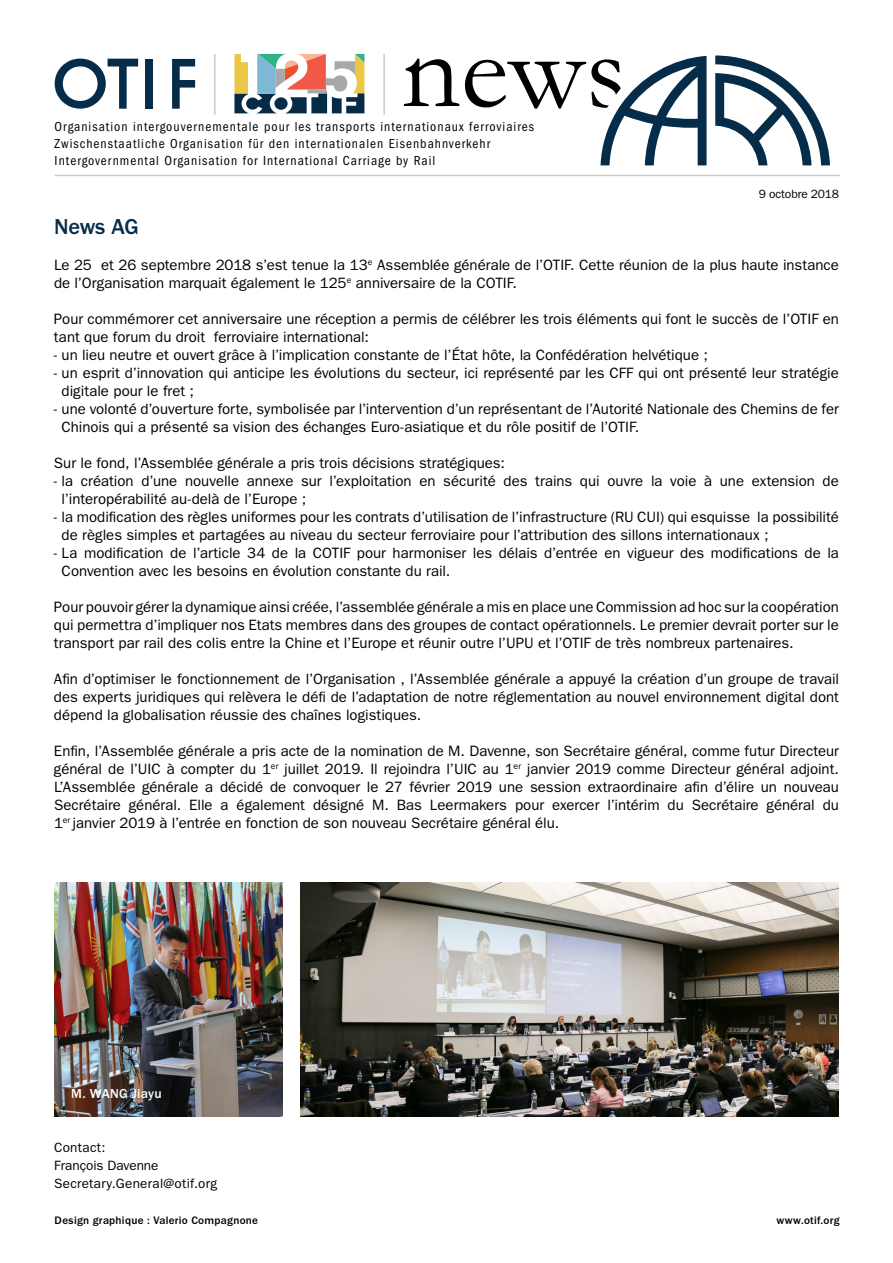
<style>
.page{position:relative;width:893px;height:1263px;background:#fff}
.page>*{position:absolute;margin:0;border:0;box-sizing:border-box;transform-origin:0 0}
.t1{font:500 22.35px "ITC Franklin Gothic Std";letter-spacing:-.01em;color:#052c49}
.t2{font:15px/18px "ITC Franklin Gothic Std";color:#000}
.t3{font:condensed 13.5px/17px "ITC Franklin Gothic Std";letter-spacing:.075em;color:#000}
.t4{font:13.5px/18px "ITC Franklin Gothic Std";letter-spacing:.02em;color:#000}
.t5{font:500 13.5px "ITC Franklin Gothic Std";letter-spacing:.02em;color:#fff}
.t6{font:12px "ITC Franklin Gothic Std";letter-spacing:-.01em;color:#000}
.t7{font:500 11.25px "ITC Franklin Gothic Std";letter-spacing:.025em;color:#000}
</style>
<div class="page">
<svg style="left:55px;top:59px;width:83px;height:50px"></svg>
<div style="left:146px;top:59px;width:7px;height:50px;background:#052c49"></div>
<svg style="left:172px;top:59px;width:23px;height:50px"></svg>
<svg style="left:404px;top:59px;width:55px;height:47px"></svg>
<hr style="left:55px;top:175px;width:785px;height:1px;background:#939598">
<svg style="left:715px;top:56px;width:115px;height:109px"></svg>
<svg style="left:234px;top:54px;width:130px;height:59px"></svg>
<hr style="left:214px;top:54px;width:2px;height:61px;background:#939598">
<hr style="left:383px;top:54px;width:2px;height:61px;background:#939598">
<svg style="left:465px;top:56px;width:241px;height:109px"></svg>
<img style="left:301px;top:882px;width:538px;height:234px">
<img style="left:54px;top:882px;width:229px;height:234px">
<p class="t3" style="left:55px;top:118px;width:481px">Organisation intergouvernementale pour les transports internationaux ferroviaires<br>Zwischenstaatliche Organisation für den internationalen Eisenbahnverkehr<br>Intergovernmental Organisation for International Carriage by Rail</p>
<p class="t6" style="left:759px;top:187px;width:82px">9 octobre 2018</p>
<h1 class="t1" style="left:54px;top:214px;width:86px">News AG</h1>
<p class="t2" style="left:54px;top:256px;width:786px">Le 25 et 26 septembre 2018 s’est tenue la 13<sup>e</sup> Assemblée générale de l’OTIF. Cette réunion de la plus haute instance de l’Organisation marquait également le 125<sup>e</sup> anniversaire de la COTIF.</p>
<p class="t2" style="left:54px;top:310px;width:787px">Pour commémorer cet anniversaire une réception a permis de célébrer les trois éléments qui font le succès de l’OTIF en tant que forum du droit ferroviaire international:</p>
<p class="t2" style="left:54px;top:346px;width:655px">- un lieu neutre et ouvert grâce à l’implication constante de l’État hôte, la Confédération helvétique ;</p>
<p class="t2" style="left:62px;top:364px;width:779px;text-indent:-8px">- un esprit d’innovation qui anticipe les évolutions du secteur, ici représenté par les CFF qui ont présenté leur stratégie digitale pour le fret ;</p>
<p class="t2" style="left:62px;top:400px;width:779px;text-indent:-8px">- une volonté d’ouverture forte, symbolisée par l’intervention d’un représentant de l’Autorité Nationale des Chemins de fer<br>Chinois qui a présenté sa vision des échanges Euro-asiatique et du rôle positif de l’OTIF.</p>
<p class="t2" style="left:54px;top:454px;width:452px">Sur le fond, l’Assemblée générale a pris trois décisions stratégiques:</p>
<p class="t2" style="left:62px;top:472px;width:779px;text-indent:-8px">- la création d’une nouvelle annexe sur l’exploitation en sécurité des trains qui ouvre la voie à une extension de l’interopérabilité au-delà de l’Europe ;</p>
<p class="t2" style="left:62px;top:508px;width:779px;text-indent:-8px">- la modification des règles uniformes pour les contrats d’utilisation de l’infrastructure (RU CUI) qui esquisse la possibilité de règles simples et partagées au niveau du secteur ferroviaire pour l’attribution des sillons internationaux ;</p>
<p class="t2" style="left:62px;top:544px;width:779px;text-indent:-8px">- La modification de l’article 34 de la COTIF pour harmoniser les délais d’entrée en vigueur des modifications de la<br>Convention avec les besoins en évolution constante du rail.</p>
<p class="t2" style="left:54px;top:598px;width:786px;text-align:justify">Pour pouvoir gérer la dynamique ainsi créée, l’assemblée générale a mis en place une Commission ad hoc sur la coopération qui permettra d’impliquer nos Etats membres dans des groupes de contact opérationnels. Le premier devrait porter sur le transport par rail des colis entre la Chine et l’Europe et réunir outre l’UPU et l’OTIF de très nombreux partenaires.</p>
<p class="t2" style="left:54px;top:670px;width:786px;text-align:justify">Afin d’optimiser le fonctionnement de l’Organisation , l’Assemblée générale a appuyé la création d’un groupe de travail des experts juridiques qui relèvera le défi de l’adaptation de notre réglementation au nouvel environnement digital dont dépend la globalisation réussie des chaînes logistiques.</p>
<p class="t2" style="left:54px;top:742px;width:786px;text-align:justify">Enfin, l’Assemblée générale a pris acte de la nomination de M. Davenne, son Secrétaire général, comme futur Directeur général de l’UIC à compter du 1<sup>er</sup> juillet 2019. Il rejoindra l’UIC au 1<sup>er</sup> janvier 2019 comme Directeur général adjoint.<br>L’Assemblée générale a décidé de convoquer le 27 février 2019 une session extraordinaire afin d’élire un nouveau Secrétaire général. Elle a également désigné M. Bas Leermakers pour exercer l’intérim du Secrétaire général du 1<sup>er</sup> janvier 2019 à l’entrée en fonction de son nouveau Secrétaire général élu.</p>
<p class="t5" style="left:71px;top:1086px;width:92px">M. WANG Jiayu</p>
<p class="t4" style="left:54px;top:1139px;width:165px">Contact:<br>François Davenne<br>Secretary.General@otif.org</p>
<p class="t7" style="left:55px;top:1214px;width:205px">Design graphique : Valerio Compagnone</p>
<p class="t7" style="left:776px;top:1214px;width:65px">www.otif.org</p>
</div>
